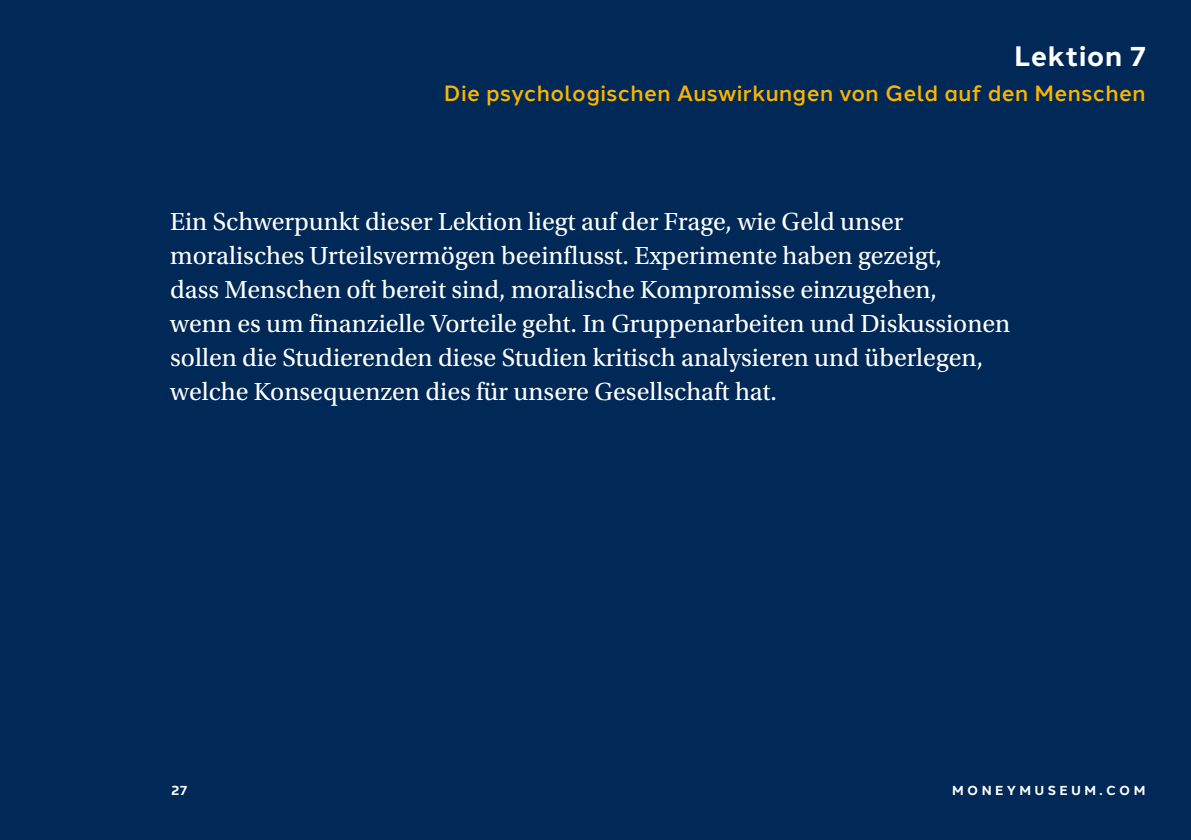
<style>
.page{position:relative;width:1191px;height:840px;background:#fff}
.page>*{position:absolute;margin:0;border:0;box-sizing:border-box;transform-origin:0 0}
.t1{font:700 28px "Halcom";letter-spacing:.02em;color:#fff}
.t2{font:26px/34px "Utopia Std";color:#fff}
.t3{font:500 22px "Halcom";letter-spacing:.02em;color:#fbb500}
.t4{font:700 13px "Halcom";letter-spacing:.26em;color:#fff}
</style>
<div class="page">
<div style="left:0;top:0;width:1191px;height:839px;background:#002957"></div>
<p class="t1" style="left:1014px;top:34px;width:133px">Lektion 7</p>
<p class="t3" style="left:444px;top:76px;width:703px">Die psychologischen Auswirkungen von Geld auf den Menschen</p>
<p class="t2" style="left:170px;top:205px;width:841px">Ein Schwerpunkt dieser Lektion liegt auf der Frage, wie Geld unser moralisches Urteilsvermögen beeinflusst. Experimente haben gezeigt,<br>dass Menschen oft bereit sind, moralische Kompromisse einzugehen,<br>wenn es um finanzielle Vorteile geht. In Gruppenarbeiten und Diskussionen sollen die Studierenden diese Studien kritisch analysieren und überlegen, welche Konsequenzen dies für unsere Gesellschaft hat.</p>
<p class="t4" style="left:171px;top:779px;width:17px">27</p>
<p class="t4" style="left:952px;top:779px;width:195px">MONEYMUSEUM.COM</p>
</div>
